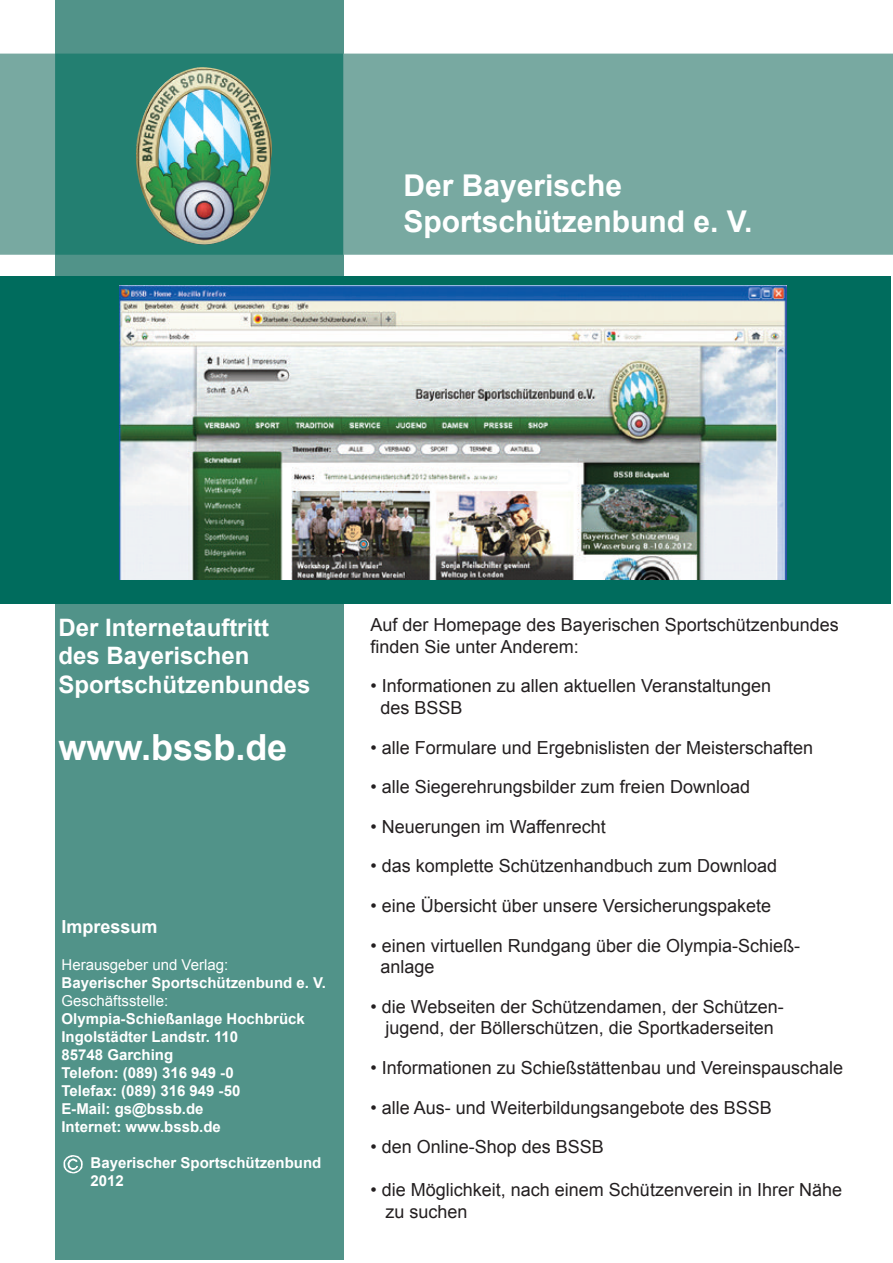
<style>
.page{position:relative;width:893px;height:1263px;background:#fff}
.page>*{position:absolute;margin:0;border:0;box-sizing:border-box;transform-origin:0 0}
.t1{font:700 36px "Arial";color:#fff}
.t2{font:700 30px/36px "Arial";color:#fff}
.t3{font:700 24px/28.8px "Arial";color:#fff}
.t4{font:18px/21.6px "Arial";color:#231f20}
.t5{font:700 18px "Arial";color:#fff}
.t6{font:700 15px/18px "Arial";color:#fff}
.t7{font:15px "Arial";color:#fff}
</style>
<div class="page">
<div style="left:55px;top:0;width:288px;height:1260px;background:#519389"></div>
<div style="left:0;top:54px;width:893px;height:201px;background:#78a9a1"></div>
<div style="left:55px;top:54px;width:288px;height:201px;background:#237f71"></div>
<img style="left:136px;top:67px;width:136px;height:178px">
<div style="left:0;top:276px;width:891px;height:327px;background:#006c5d"></div>
<img style="left:119px;top:286px;width:668px;height:293px">
<img style="left:63px;top:1155px;width:20px;height:19px">
<h2 class="t2" style="left:403px;top:168px;width:350px">Der Bayerische<br>Sportschützenbund e. V.</h2>
<h3 class="t3" style="left:59px;top:613px;width:254px">Der Internetauftritt des Bayerischen<br>Sportschützenbundes</h3>
<h1 class="t1" style="left:59px;top:727px;width:230px">www.bssb.de</h1>
<p class="t5" style="left:62px;top:916px;width:98px">Impressum</p>
<p class="t7" style="left:62px;top:956px;width:168px">Herausgeber und Verlag:</p>
<p class="t6" style="left:62px;top:974px;width:266px">Bayerischer Sportschützenbund e. V.</p>
<p class="t7" style="left:61px;top:992px;width:108px">Geschäftsstelle:</p>
<p class="t6" style="left:61px;top:1010px;width:245px">Olympia-Schießanlage Hochbrück<br>Ingolstädter Landstr. 110<br>85748 Garching<br>Telefon: (089) 316 949 -0<br>Telefax: (089) 316 949 -50<br>E-Mail: gs@bssb.de<br>Internet: www.bssb.de</p>
<p class="t6" style="left:90px;top:1154px;width:232px">Bayerischer Sportschützenbund<br>2012</p>
<p class="t4" style="left:370px;top:614px;width:470px">Auf der Homepage des Bayerischen Sportschützenbundes finden Sie unter Anderem:</p>
<p class="t4" style="left:381px;top:675px;width:392px;text-indent:-10px">• Informationen zu allen aktuellen Veranstaltungen des BSSB</p>
<p class="t4" style="left:370px;top:736px;width:444px">• alle Formulare und Ergebnislisten der Meisterschaften</p>
<p class="t4" style="left:371px;top:776px;width:381px">• alle Siegerehrungsbilder zum freien Download</p>
<p class="t4" style="left:371px;top:816px;width:237px">• Neuerungen im Waffenrecht</p>
<p class="t4" style="left:371px;top:855px;width:408px">• das komplette Schützenhandbuch zum Download</p>
<p class="t4" style="left:371px;top:895px;width:402px">• eine Übersicht über unsere Versicherungspakete</p>
<p class="t4" style="left:381px;top:934px;width:421px;text-indent:-10px">• einen virtuellen Rundgang über die Olympia-Schieß&shy;anlage</p>
<p class="t4" style="left:371px;top:996px;width:415px;text-align:center">• die Webseiten der Schützendamen, der Schützen&shy;jugend, der Böllerschützen, die Sportkaderseiten</p>
<p class="t4" style="left:371px;top:1057px;width:474px">• Informationen zu Schießstättenbau und Vereinspauschale</p>
<p class="t4" style="left:370px;top:1096px;width:403px">• alle Aus- und Weiterbildungsangebote des BSSB</p>
<p class="t4" style="left:370px;top:1136px;width:235px">• den Online-Shop des BSSB</p>
<p class="t4" style="left:385px;top:1179px;width:458px;text-indent:-15px">• die Möglichkeit, nach einem Schützenverein in Ihrer Nähe zu suchen</p>
</div>
